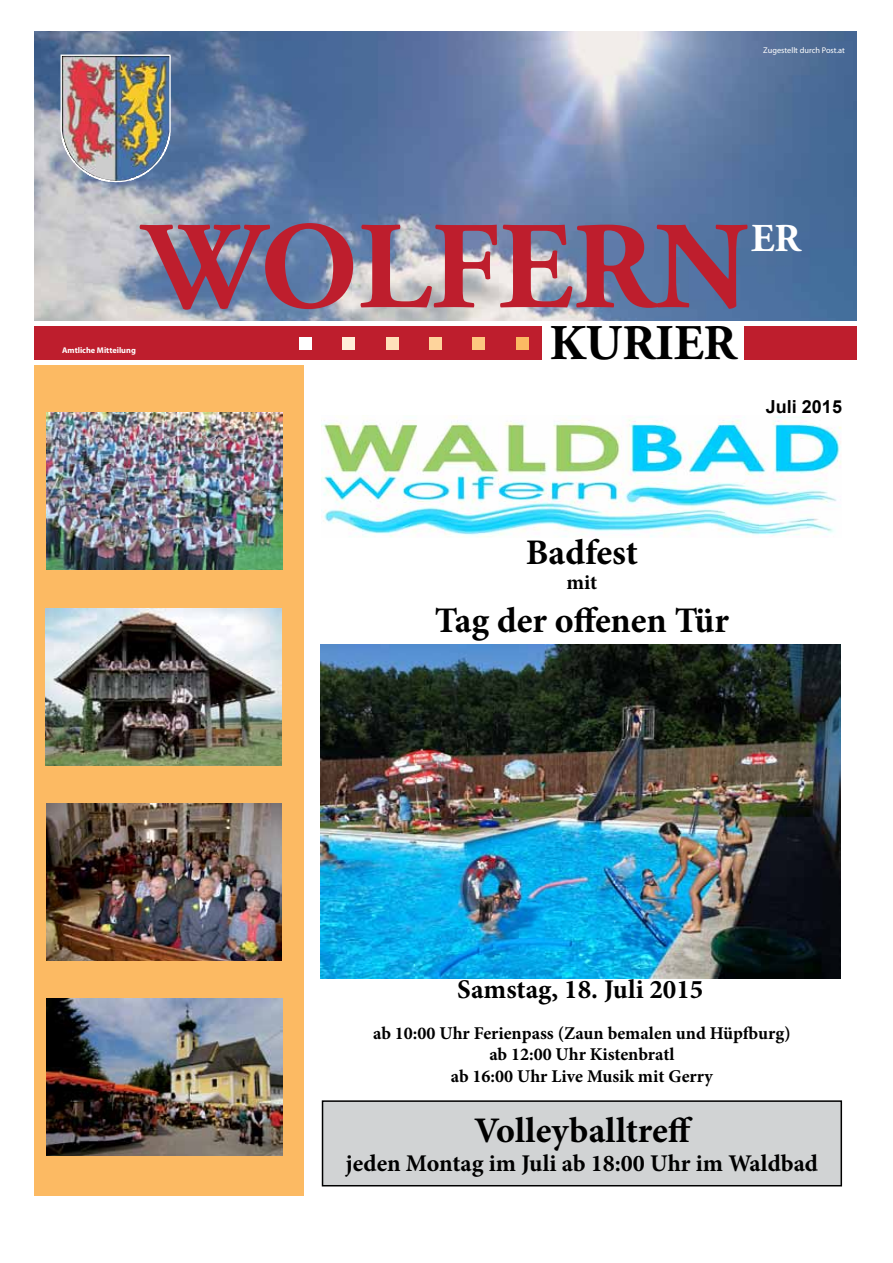
<style>
.page{position:relative;width:893px;height:1263px;background:#fff}
.page>*{position:absolute;margin:0;border:0;box-sizing:border-box;transform-origin:0 0}
.t1{font:700 124.2px "Adobe Garamond";color:#be1e2d}
.t2{font:700 49.8px "Adobe Garamond";color:#000}
.t3{font:700 39.45px "Adobe Garamond";color:#fff}
.t4{font:700 36px "Minion Pro";color:#000}
.t5{font:700 27px "Minion Pro";color:#000}
.t6{font:700 24px "Minion Pro";color:#000}
.t7{font:700 21px "Minion Pro";color:#000}
.t8{font:700 18px/21.6px "Minion Pro";color:#000;text-align:center}
.t9{font:700 18px "Arial";color:#000}
.t10{font:8.25px "Myriad Pro";color:#fff}
.t11{font:700 8.25px "Myriad";color:#fff}
</style>
<div class="page">
<img style="left:320px;top:644px;width:520px;height:334px">
<div style="left:322px;top:1101px;width:519px;height:85px;background:#d1d3d4"></div>
<div style="left:322px;top:1100px;width:520px;height:86px;border:2px solid #000"></div>
<img style="left:35px;top:32px;width:822px;height:505px">
<div style="left:35px;top:326px;width:507px;height:33px;background:#be1e2d"></div>
<div style="left:745px;top:326px;width:112px;height:33px;background:#be1e2d"></div>
<div style="left:299px;top:337px;width:13px;height:13px;background:#fff"></div>
<div style="left:342px;top:337px;width:13px;height:13px;background:#ffeed9"></div>
<div style="left:386px;top:337px;width:13px;height:13px;background:#ffe1ba"></div>
<div style="left:429px;top:337px;width:13px;height:13px;background:#fed49c"></div>
<div style="left:472px;top:337px;width:13px;height:13px;background:#fdc780"></div>
<div style="left:516px;top:337px;width:13px;height:13px;background:#fcba63"></div>
<div style="left:35px;top:365px;width:269px;height:831px;background:#fcba63"></div>
<img style="left:60px;top:54px;width:111px;height:129px">
<img style="left:47px;top:413px;width:235px;height:157px">
<img style="left:46px;top:608px;width:236px;height:157px">
<img style="left:47px;top:804px;width:235px;height:156px">
<img style="left:47px;top:999px;width:235px;height:156px">
<p class="t10" style="left:763px;top:45px;width:83px">Zugestellt durch Post.at</p>
<h1 class="t1" style="left:144px;top:200px;width:606px">WOLFERN</h1>
<h3 class="t3" style="left:751px;top:217px;width:51px">ER</h3>
<p class="t11" style="left:62px;top:346px;width:75px">Amtliche Mitteilung</p>
<h2 class="t2" style="left:550px;top:316px;width:188px">KURIER</h2>
<p class="t9" style="left:766px;top:394px;width:78px">Juli 2015</p>
<h3 class="t4" style="left:526px;top:527px;width:114px">Badfest</h3>
<p class="t7" style="left:566px;top:567px;width:32px">mit</p>
<h3 class="t4" style="left:435px;top:595px;width:296px">Tag der offenen Tür</h3>
<h3 class="t5" style="left:457px;top:970px;width:248px">Samstag, 18. Juli 2015</h3>
<p class="t8" style="left:373px;top:1022px;width:419px">ab 10:00 Uhr Ferienpass (Zaun bemalen und Hüpfburg) ab 12:00 Uhr Kistenbratl<br>ab 16:00 Uhr Live Musik mit Gerry</p>
<h3 class="t4" style="left:474px;top:1105px;width:220px">Volleyballtreff</h3>
<h3 class="t6" style="left:346px;top:1146px;width:474px">jeden Montag im Juli ab 18:00 Uhr im Waldbad</h3>
</div>
